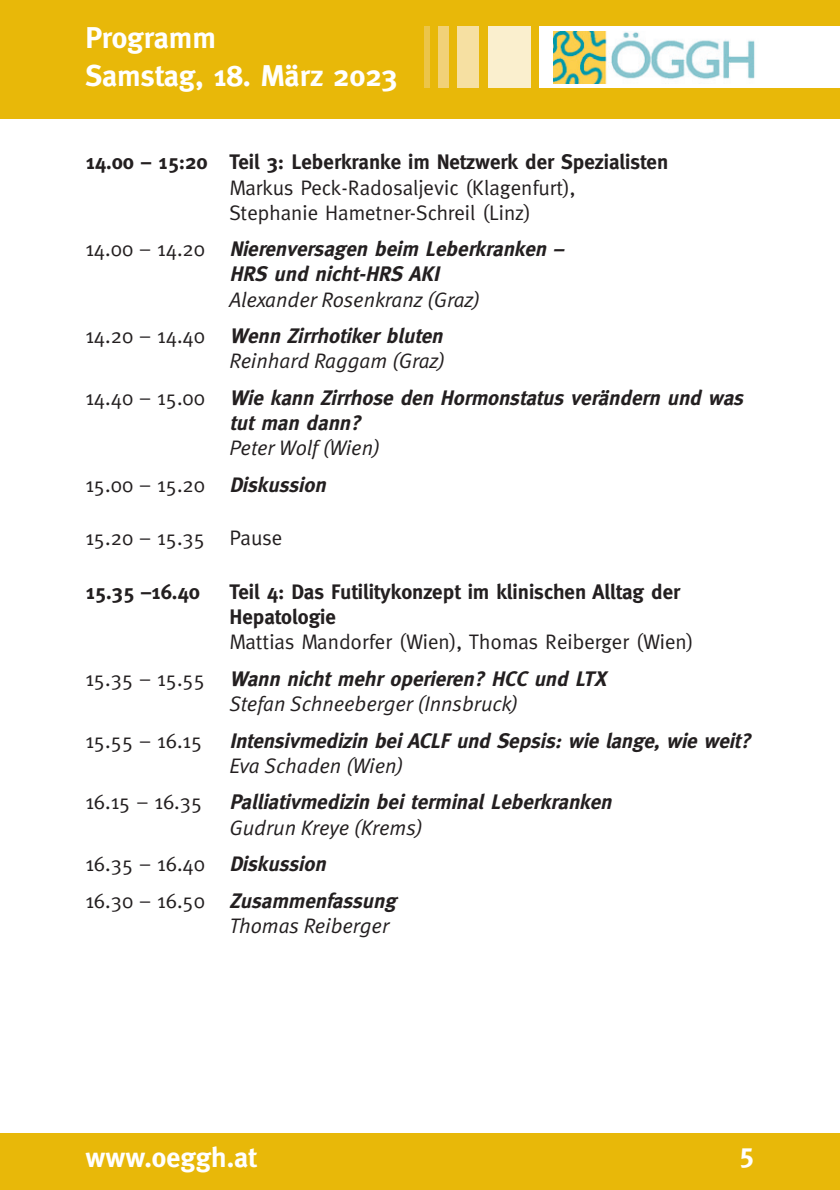
<style>
.page{position:relative;width:840px;height:1190px;background:#fff}
.page>*{position:absolute;margin:0;border:0;box-sizing:border-box;transform-origin:0 0}
.t1{font:700 30px/38px "Meta";color:#fff}
.t2{font:700 28px "Meta";color:#fff}
.t3{font:28px "Meta Bold Caps";color:#fff}
.t4{font:italic 700 21px/25.2px "Meta";color:#231f20}
.t5{font:21px/25.2px "Meta";color:#231f20}
.t6{font:italic 21px "Meta Normal";color:#231f20}
.t7{font:700 21px/25.2px "Meta";color:#231f20}
.s1{font-weight:400;font-style:normal}
.s2{font-weight:700;font-style:italic}
</style>
<div class="page">
<div style="left:0;top:0;width:840px;height:119px;background:#e8b809"></div>
<div style="left:539px;top:26px;width:301px;height:62px;background:#fff"></div>
<div style="left:488px;top:26px;width:43px;height:62px;background:#faefce"></div>
<div style="left:457px;top:26px;width:22px;height:62px;background:#f6e0a2"></div>
<div style="left:438px;top:26px;width:11px;height:62px;background:#f1d178"></div>
<div style="left:424px;top:26px;width:6px;height:62px;background:#ecc549"></div>
<img style="left:554px;top:31px;width:201px;height:52px">
<div style="left:0;top:1134px;width:840px;height:56px;background:#e8b809"></div>
<h1 class="t1" style="left:86px;top:21px;width:314px">Programm<br>Samstag, 18. März 2023</h1>
<p class="t7" style="left:86px;top:151px;width:584px">14.00 – 15:20 Teil 3: Leberkranke im Netzwerk der Spezialisten</p>
<p class="t5" style="left:230px;top:176px;width:348px">Markus Peck-Radosaljevic (Klagenfurt),<br>Stephanie Hametner-Schreil (Linz)</p>
<p class="t4" style="left:230px;top:238px;width:339px;text-indent:-144px"><span class="s1">1 4 . 0 0 – 1 4 . 2 0</span> Nierenversagen beim Leberkranken –<br>HRS und nicht-HRS AKI</p>
<p class="t6" style="left:230px;top:292px;width:252px">Alexander Rosenkranz (Graz)</p>
<p class="t4" style="left:86px;top:325px;width:363px"><span class="s1">1 4 . 2 0 – 1 4 . 4 0</span> Wenn Zirrhotiker bluten</p>
<p class="t6" style="left:230px;top:353px;width:217px">Reinhard Raggam (Graz)</p>
<p class="t4" style="left:230px;top:387px;width:519px;text-indent:-144px"><span class="s1">1 4 . 4 0 – 1 5 . 0 0</span> Wie kann Zirrhose den Hormonstatus verändern und was tut man dann?</p>
<p class="t6" style="left:230px;top:440px;width:152px">Peter Wolf (Wien)</p>
<p class="t5" style="left:86px;top:474px;width:246px">15.00 – 15.20 <span class="s2">Diskussion</span></p>
<p class="t5" style="left:86px;top:527px;width:198px">15.20 – 15.35 Pause</p>
<p class="t7" style="left:86px;top:581px;width:116px">15.35 –16.40</p>
<p class="t7" style="left:230px;top:581px;width:452px">Teil 4: Das Futilitykonzept im klinischen Alltag der<br>Hepatologie</p>
<p class="t5" style="left:86px;top:625px;width:610px;line-height:36.6px;text-indent:144px">Mattias Mandorfer (Wien), Thomas Reiberger (Wien)<br>1 5 . 3 5 – 1 5 . 5 5 <span class="s2">Wann nicht mehr operieren? HCC und LTX</span></p>
<p class="t6" style="left:230px;top:696px;width:290px">Stefan Schneeberger (Innsbruck)</p>
<p class="t5" style="left:86px;top:729px;width:118px">15.55 – 16.15</p>
<p class="t4" style="left:230px;top:729px;width:527px">Intensivmedizin bei ACLF und Sepsis: wie lange, wie weit?</p>
<p class="t6" style="left:230px;top:758px;width:175px">Eva Schaden (Wien)</p>
<p class="t5" style="left:86px;top:791px;width:118px">16.15 – 16.35</p>
<p class="t4" style="left:230px;top:791px;width:388px">Palliativmedizin bei terminal Leberkranken</p>
<p class="t6" style="left:230px;top:820px;width:195px">Gudrun Kreye (Krems)</p>
<p class="t4" style="left:86px;top:847px;width:316px;line-height:36.6px"><span class="s1">16.35 – 16.40</span> Diskussion<br><span class="s1">1 6 . 3 0 – 1 6 . 5 0</span> Zusammenfassung</p>
<p class="t6" style="left:230px;top:918px;width:162px">Thomas Reiberger</p>
<h2 class="t2" style="left:85px;top:1146px;width:173px">www.oeggh.at</h2>
<h2 class="t3" style="left:740px;top:1141px;width:16px">5</h2>
</div>
